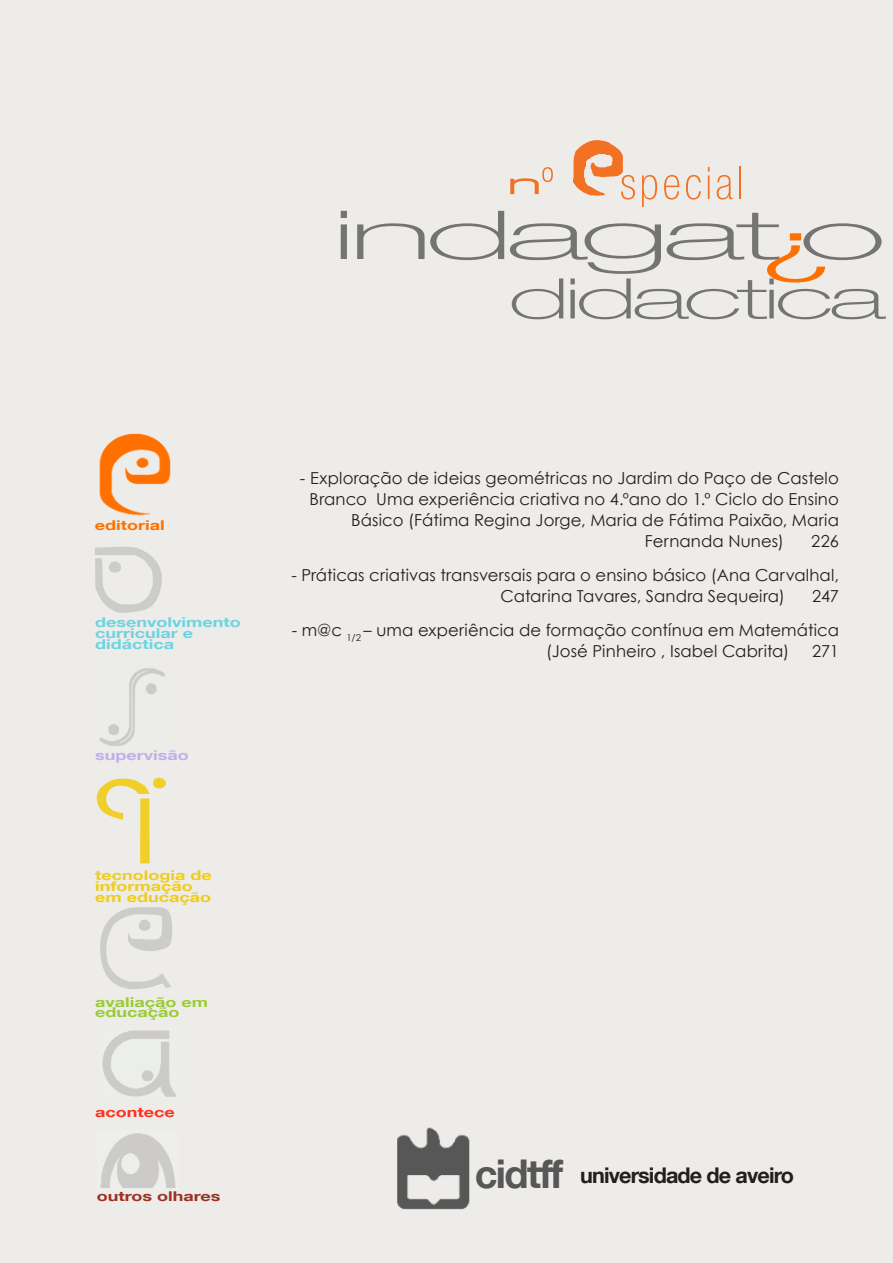
<style>
.page{position:relative;width:893px;height:1263px;background:#edece9}
.page>*{position:absolute;margin:0;border:0;box-sizing:border-box;transform-origin:0 0}
.t1{font:100 expanded 67.5px "Helvetica Neue LT Com";letter-spacing:-.04em;color:#757474;scale:2 1}
.t2{font:300 67.5px "Helvetica Neue LT Com";color:#ff7000;scale:2 1}
.t3{font:100 expanded 55.95px "Helvetica Neue LT Com";letter-spacing:-.04em;color:#757474;scale:1.68 1}
.t4{font:700 21.6px "Helvetica Neue LT Com";letter-spacing:-.04em;color:#231f20}
.t5{font:16.5px/21px "Century Gothic";letter-spacing:.01em;color:#231f20}
.t6{font:700 13.5px/10.8px "Helvetica Neue LT Com";color:#6cd4e1;scale:1.33 1}
.t7{font:700 13.5px/10.8px "Helvetica Neue LT Com";color:#efcc22;scale:1.33 1}
.t8{font:700 13.5px/10.8px "Helvetica Neue LT Com";color:#9acd34;scale:1.33 1}
.t9{font:700 13.5px "Helvetica Neue LT Com";color:#9c3022;scale:1.33 1}
.t10{font:700 13.5px "Helvetica Neue LT Com";color:#beb1e9;scale:1.33 1}
.t11{font:700 13.5px "Helvetica Neue LT Com";color:#ff7000;scale:1.33 1}
.t12{font:700 13.5px "Helvetica Neue LT Com";color:#ff3120;scale:1.33 1}
.s1{font-size:39.6px;color:#575757}
</style>
<div class="page">
<img style="left:384px;top:1120px;width:94px;height:98px">
<img style="left:96px;top:433px;width:76px;height:84px">
<div style="left:140px;top:798px;width:10px;height:65px;background:#f0cf2b"></div>
<svg style="left:96px;top:776px;width:70px;height:44px;background:#ede2ac"></svg>
<svg style="left:93px;top:907px;width:80px;height:91px;background:#e3e2e0"></svg>
<svg style="left:95px;top:545px;width:68px;height:71px;background:#e1e0de"></svg>
<img style="left:98px;top:665px;width:67px;height:82px">
<img style="left:97px;top:1130px;width:80px;height:61px">
<img style="left:99px;top:1028px;width:81px;height:71px">
<svg style="left:573px;top:140px;width:62px;height:60px;background:#efb795"></svg>
<svg style="left:642px;top:175px;width:15px;height:32px"></svg>
<svg style="left:664px;top:175px;width:15px;height:25px"></svg>
<svg style="left:686px;top:175px;width:15px;height:25px"></svg>
<hr style="left:708px;top:175px;width:2px;height:24px;background:#f37123">
<svg style="left:717px;top:175px;width:16px;height:25px"></svg>
<hr style="left:739px;top:167px;width:2px;height:32px;background:#f37123">
<svg style="left:510px;top:167px;width:43px;height:27px"></svg>
<h1 class="t1" style="left:333px;top:194px;width:278px">indagat o</h1>
<h2 class="t3" style="left:509px;top:264px;width:225px">didactica</h2>
<h1 class="t2" style="left:832px;top:299px;width:38px;rotate:-180deg">?</h1>
<p class="t11" style="left:95px;top:517px;width:54px">editorial</p>
<p class="t6" style="left:95px;top:616px;width:111px">desenvolvimento curricular e didáctica</p>
<p class="t10" style="left:95px;top:747px;width:72px">supervisão</p>
<p class="t7" style="left:95px;top:870px;width:89px">tecnologia de informação em educação</p>
<p class="t8" style="left:95px;top:996px;width:86px">avaliação em educação</p>
<p class="t12" style="left:95px;top:1103px;width:61px">acontece</p>
<p class="t9" style="left:97px;top:1187px;width:94px">outros olhares</p>
<p class="t5" style="left:300px;top:468px;width:540px">- Exploração de ideias geométricas no Jardim do Paço de Castelo</p>
<p class="t5" style="left:310px;top:489px;width:531px">Branco Uma experiência criativa no 4.ºano do 1.º Ciclo do Ensino</p>
<p class="t5" style="left:351px;top:510px;width:489px">Básico (Fátima Regina Jorge, Maria de Fátima Paixão, Maria</p>
<p class="t5" style="left:645px;top:531px;width:140px">Fernanda Nunes)</p>
<p class="t5" style="left:811px;top:531px;width:29px">226</p>
<p class="t5" style="left:501px;top:564px;width:340px;text-indent:-209px">- Práticas criativas transversais para o ensino básico (Ana Carvalhal,<br>Catarina Tavares, Sandra Sequeira)</p>
<p class="t5" style="left:812px;top:585px;width:28px">247</p>
<p class="t5" style="left:546px;top:619px;width:294px;text-indent:-255px">- m@c <sub>1/2</sub> – uma experiência de formação contínua em Matemática (José Pinheiro , Isabel Cabrita)</p>
<p class="t5" style="left:812px;top:640px;width:28px">271</p>
<h3 class="t4" style="left:475px;top:1161px;width:321px"><span class="s1">cidtff</span> universidade de aveiro</h3>
</div>
